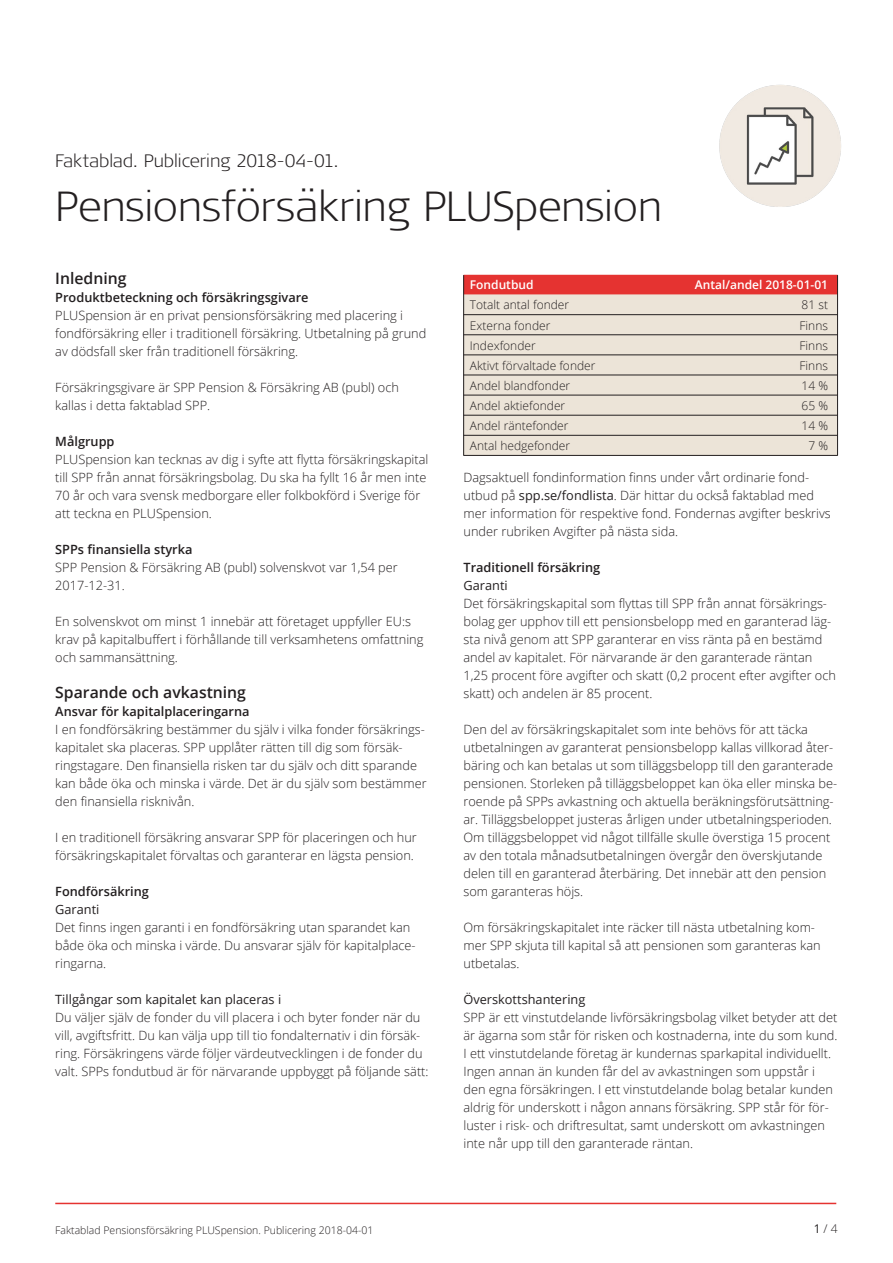
<style>
.page{position:relative;width:893px;height:1263px;background:#fff}
.page>*{position:absolute;margin:0;border:0;box-sizing:border-box;transform-origin:0 0}
.Titel_28_36_svart{font:300 expanded 42px "Signa Pro";letter-spacing:-.01em;color:#231f20}
.Ingress_12_17{font:300 expanded 18px "Signa Pro";letter-spacing:-.005em;color:#231f20}
.Mellanrubrik_1_10_5{font:600 15.75px "Open Sans";color:#231f20}
.Brödtext_1_8_5_12{font:300 12.75px/18px "Open Sans";color:#231f20}
.Mellanrubrik_2_8_5_1{font:600 12.75px "Open Sans";color:#231f20}
.Mellanrubrik_3_8_5_1{font:12.75px "Open Sans";color:#231f20}
.Tabelltext_8_10{font:300 12px "Open Sans";color:#231f20}
.Tabellhuvud_summa_8{font:600 12px "Open Sans";color:#fff}
.Mentors_namn_Diagram{font:300 12px "Open Sans";color:#231f20}
.Bildtext_Diagramrubr{font:300 10.5px "Open Sans";color:#231f20}
.s1{font-weight:400}
</style>
<div class="page">
<div style="left:463px;top:275px;width:375px;height:180px;background:#ece4d8"></div>
<div style="left:463px;top:275px;width:375px;height:19px;background:#e53331"></div>
<hr style="left:463px;top:314px;width:375px;height:1px;background:#231f20">
<hr style="left:463px;top:334px;width:375px;height:1px;background:#231f20">
<hr style="left:463px;top:355px;width:375px;height:1px;background:#231f20">
<hr style="left:463px;top:375px;width:375px;height:1px;background:#231f20">
<hr style="left:463px;top:395px;width:375px;height:1px;background:#231f20">
<hr style="left:463px;top:415px;width:375px;height:1px;background:#231f20">
<hr style="left:463px;top:435px;width:375px;height:1px;background:#231f20">
<hr style="left:463px;top:455px;width:375px;height:1px;background:#231f20">
<img style="left:719px;top:84px;width:122px;height:123px">
<hr style="left:463px;top:275px;width:1px;height:180px;background:#231f20">
<hr style="left:837px;top:275px;width:1px;height:180px;background:#231f20">
<hr style="left:55px;top:1203px;width:781px;height:1px;background:#e53331">
<p class="Ingress_12_17" style="left:55px;top:148px;width:285px">Faktablad. Publicering 2018-04-01.</p>
<p class="Titel_28_36_svart" style="left:55px;top:177px;width:608px">Pensionsförsäkring PLUSpension</p>
<p class="Mellanrubrik_1_10_5" style="left:55px;top:267px;width:73px">Inledning</p>
<p class="Mellanrubrik_2_8_5_1" style="left:55px;top:288px;width:255px">Produktbeteckning och försäkringsgivare</p>
<p class="Brödtext_1_8_5_12" style="left:55px;top:306px;width:373px">PLUSpension är en privat pensionsförsäkring med placering i fondförsäkring eller i traditionell försäkring. Utbetalning på grund av dödsfall sker från traditionell försäkring.</p>
<p class="Brödtext_1_8_5_12" style="left:55px;top:378px;width:345px">Försäkringsgivare är SPP Pension &amp; Försäkring AB (publ) och kallas i detta faktablad SPP.</p>
<p class="Mellanrubrik_2_8_5_1" style="left:55px;top:432px;width:61px">Målgrupp</p>
<p class="Brödtext_1_8_5_12" style="left:55px;top:450px;width:375px">PLUSpension kan tecknas av dig i syfte att flytta försäkringskapital till SPP från annat försäkringsbolag. Du ska ha fyllt 16 år men inte 70 år och vara svensk medborgare eller folkbokförd i Sverige för att teckna en PLUSpension.</p>
<p class="Mellanrubrik_2_8_5_1" style="left:55px;top:540px;width:139px">SPPs finansiella styrka</p>
<p class="Brödtext_1_8_5_12" style="left:55px;top:558px;width:344px">SPP Pension &amp; Försäkring AB (publ) solvenskvot var 1,54 per<br>2017-12-31.</p>
<p class="Brödtext_1_8_5_12" style="left:55px;top:612px;width:370px">En solvenskvot om minst 1 innebär att företaget uppfyller EU:s krav på kapitalbuffert i förhållande till verksamhetens omfattning och sammansättning.</p>
<p class="Mellanrubrik_1_10_5" style="left:55px;top:681px;width:192px">Sparande och avkastning</p>
<p class="Mellanrubrik_2_8_5_1" style="left:55px;top:702px;width:196px">Ansvar för kapitalplaceringarna</p>
<p class="Brödtext_1_8_5_12" style="left:55px;top:720px;width:373px">I en fondförsäkring bestämmer du själv i vilka fonder försäkrings&shy;kapitalet ska placeras. SPP upplåter rätten till dig som försäk&shy;ringstagare. Den finansiella risken tar du själv och ditt sparande kan både öka och minska i värde. Det är du själv som bestämmer den finansiella risknivån.</p>
<p class="Brödtext_1_8_5_12" style="left:55px;top:828px;width:363px">I en traditionell försäkring ansvarar SPP för placeringen och hur försäkringskapitalet förvaltas och garanterar en lägsta pension.</p>
<p class="Mellanrubrik_2_8_5_1" style="left:55px;top:882px;width:95px">Fondförsäkring</p>
<p class="Mellanrubrik_3_8_5_1" style="left:55px;top:900px;width:46px">Garanti</p>
<p class="Brödtext_1_8_5_12" style="left:55px;top:918px;width:362px">Det finns ingen garanti i en fondförsäkring utan sparandet kan både öka och minska i värde. Du ansvarar själv för kapitalplace&shy;ringarna.</p>
<p class="Mellanrubrik_3_8_5_1" style="left:55px;top:990px;width:227px">Tillgångar som kapitalet kan placeras i</p>
<p class="Brödtext_1_8_5_12" style="left:55px;top:1008px;width:375px">Du väljer själv de fonder du vill placera i och byter fonder när du vill, avgiftsfritt. Du kan välja upp till tio fondalternativ i din försäk&shy;ring. Försäkringens värde följer värdeutvecklingen i de fonder du valt. SPPs fondutbud är för närvarande uppbyggt på följande sätt:</p>
<p class="Tabellhuvud_summa_8" style="left:470px;top:277px;width:65px">Fondutbud</p>
<p class="Tabellhuvud_summa_8" style="left:695px;top:277px;width:135px">Antal/andel 2018-01-01</p>
<p class="Tabelltext_8_10" style="left:470px;top:297px;width:101px">Totalt antal fonder</p>
<p class="Tabelltext_8_10" style="left:802px;top:297px;width:28px">81 st</p>
<p class="Tabelltext_8_10" style="left:470px;top:317px;width:82px">Externa fonder</p>
<p class="Tabelltext_8_10" style="left:799px;top:317px;width:30px">Finns</p>
<p class="Tabelltext_8_10" style="left:470px;top:337px;width:67px">Indexfonder</p>
<p class="Tabelltext_8_10" style="left:799px;top:337px;width:30px">Finns</p>
<p class="Tabelltext_8_10" style="left:470px;top:357px;width:127px">Aktivt förvaltade fonder</p>
<p class="Tabelltext_8_10" style="left:799px;top:357px;width:30px">Finns</p>
<p class="Tabelltext_8_10" style="left:470px;top:377px;width:102px">Andel blandfonder</p>
<p class="Tabelltext_8_10" style="left:801px;top:377px;width:28px">14 %</p>
<p class="Tabelltext_8_10" style="left:470px;top:397px;width:97px">Andel aktiefonder</p>
<p class="Tabelltext_8_10" style="left:801px;top:397px;width:28px">65 %</p>
<p class="Tabelltext_8_10" style="left:470px;top:417px;width:100px">Andel räntefonder</p>
<p class="Tabelltext_8_10" style="left:801px;top:417px;width:28px">14 %</p>
<p class="Tabelltext_8_10" style="left:470px;top:438px;width:102px">Antal hedgefonder</p>
<p class="Tabelltext_8_10" style="left:808px;top:438px;width:21px">7 %</p>
<p class="Brödtext_1_8_5_12" style="left:463px;top:468px;width:369px">Dagsaktuell fondinformation finns under vårt ordinarie fond&shy;utbud på <span class="s1">spp.se/fondlista</span>. Där hittar du också faktablad med mer information för respektive fond. Fondernas avgifter beskrivs under rubriken Avgifter på nästa sida.</p>
<p class="Mellanrubrik_2_8_5_1" style="left:463px;top:559px;width:138px">Traditionell försäkring</p>
<p class="Mellanrubrik_3_8_5_1" style="left:463px;top:577px;width:46px">Garanti</p>
<p class="Brödtext_1_8_5_12" style="left:463px;top:594px;width:374px">Det försäkringskapital som flyttas till SPP från annat försäkrings&shy;bolag ger upphov till ett pensionsbelopp med en garanterad läg&shy;sta nivå genom att SPP garanterar en viss ränta på en bestämd andel av kapitalet. För närvarande är den garanterade räntan 1,25 procent före avgifter och skatt (0,2 procent efter avgifter och skatt) och andelen är 85 procent.</p>
<p class="Brödtext_1_8_5_12" style="left:463px;top:720px;width:375px">Den del av försäkringskapitalet som inte behövs för att täcka utbetalningen av garanterat pensionsbelopp kallas villkorad åter&shy;bäring och kan betalas ut som tilläggsbelopp till den garanterade pensionen. Storleken på tilläggsbeloppet kan öka eller minska be&shy;roende på SPPs avkastning och aktuella beräkningsförutsättning&shy;ar. Tilläggsbeloppet justeras årligen under utbetalningsperioden.<br>Om tilläggsbeloppet vid något tillfälle skulle överstiga 15 procent av den totala månadsutbetalningen övergår den överskjutande delen till en garanterad återbäring. Det innebär att den pension som garanteras höjs.</p>
<p class="Brödtext_1_8_5_12" style="left:463px;top:918px;width:359px">Om försäkringskapitalet inte räcker till nästa utbetalning kom&shy;mer SPP skjuta till kapital så att pensionen som garanteras kan utbetalas.</p>
<p class="Mellanrubrik_3_8_5_1" style="left:463px;top:991px;width:123px">Överskottshantering</p>
<p class="Brödtext_1_8_5_12" style="left:463px;top:1008px;width:375px">SPP är ett vinstutdelande livförsäkringsbolag vilket betyder att det är ägarna som står för risken och kostnaderna, inte du som kund.<br>I ett vinstutdelande företag är kundernas sparkapital individuellt.<br>Ingen annan än kunden får del av avkastningen som uppstår i den egna försäkringen. I ett vinstutdelande bolag betalar kunden aldrig för underskott i någon annans försäkring. SPP står för för&shy;luster i risk- och driftresultat, samt underskott om avkastningen inte når upp till den garanterade räntan.</p>
<p class="Bildtext_Diagramrubr" style="left:55px;top:1223px;width:320px">Faktablad Pensionsförsäkring PLUSpension. Publicering 2018-04-01</p>
<p class="Mentors_namn_Diagram" style="left:814px;top:1220px;width:26px"><span class="s1">1</span> / 4</p>
</div>
